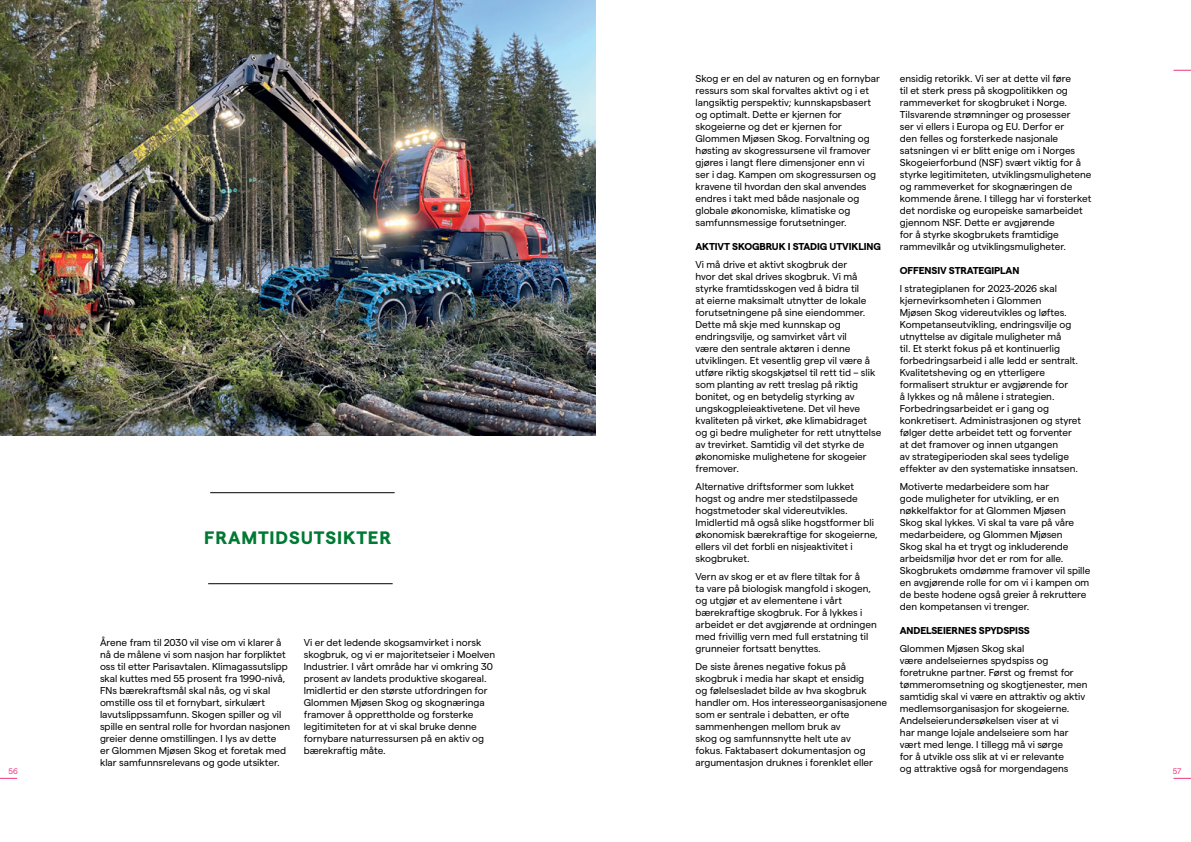
<style>
.page{position:relative;width:1191px;height:842px;background:#fff}
.page>*{position:absolute;margin:0;border:0;box-sizing:border-box;transform-origin:0 0}
.t1{font:700 18px "Matter";letter-spacing:.05em;color:#007933}
.t2{font:10px/12px "Matter";color:#000}
.t3{font:700 10px "Matter";letter-spacing:-.01em;color:#000}
.t4{font:8px "Matter";color:#ee3780}
</style>
<div class="page">
<svg style="left:0;top:778px;width:17px;height:1px"></svg>
<svg style="left:1173px;top:70px;width:18px;height:1px"></svg>
<svg style="left:1173px;top:778px;width:18px;height:1px"></svg>
<img style="left:0;top:0;width:595px;height:436px">
<hr style="left:210px;top:492px;width:185px;height:1px;background:#000">
<hr style="left:208px;top:583px;width:185px;height:1px;background:#000">
<p class="t2" style="left:695px;top:72px;width:186px">Skog er en del av naturen og en fornybar ressurs som skal forvaltes aktivt og i et langsiktig perspektiv; kunnskapsbasert og optimalt. Dette er kjernen for skogeierne og det er kjernen for Glommen Mjøsen Skog. Forvaltning og høsting av skogressursene vil framover gjøres i langt flere dimensjoner enn vi ser i dag. Kampen om skogressursen og kravene til hvordan den skal anvendes endres i takt med både nasjonale og globale økonomiske, klimatiske og samfunnsmessige forutsetninger.</p>
<p class="t3" style="left:695px;top:239px;width:187px">AKTIVT SKOGBRUK I STADIG UTVIKLING</p>
<p class="t2" style="left:695px;top:258px;width:187px">Vi må drive et aktivt skogbruk der<br>hvor det skal drives skogbruk. Vi må styrke framtidsskogen ved å bidra til<br>at eierne maksimalt utnytter de lokale forutsetningene på sine eiendommer.<br>Dette må skje med kunnskap og endringsvilje, og samvirket vårt vil<br>være den sentrale aktøren i denne utviklingen. Et vesentlig grep vil være å utføre riktig skogskjøtsel til rett tid – slik som planting av rett treslag på riktig bonitet, og en betydelig styrking av ungskogpleieaktivetene. Det vil heve kvaliteten på virket, øke klimabidraget og gi bedre muligheter for rett utnyttelse av trevirket. Samtidig vil det styrke de økonomiske mulighetene for skogeier fremover.</p>
<p class="t2" style="left:695px;top:480px;width:184px">Alternative driftsformer som lukket hogst og andre mer stedstilpassede hogstmetoder skal videreutvikles.<br>Imidlertid må også slike hogstformer bli økonomisk bærekraftige for skogeierne, ellers vil det forbli en nisjeaktivitet i skogbruket.</p>
<p class="t2" style="left:695px;top:570px;width:183px">Vern av skog er et av flere tiltak for å<br>ta vare på biologisk mangfold i skogen, og utgjør et av elementene i vårt bærekraftige skogbruk. For å lykkes i arbeidet er det avgjørende at ordningen med frivillig vern med full erstatning til grunneier fortsatt benyttes.</p>
<p class="t2" style="left:695px;top:660px;width:193px">De siste årenes negative fokus på skogbruk i media har skapt et ensidig<br>og følelsesladet bilde av hva skogbruk handler om. Hos interesseorganisasjonene som er sentrale i debatten, er ofte sammenhengen mellom bruk av<br>skog og samfunnsnytte helt ute av<br>fokus. Faktabasert dokumentasjon og argumentasjon druknes i forenklet eller</p>
<p class="t2" style="left:900px;top:72px;width:193px">ensidig retorikk. Vi ser at dette vil føre<br>til et sterk press på skogpolitikken og rammeverket for skogbruket i Norge.<br>Tilsvarende strømninger og prosesser<br>ser vi ellers i Europa og EU. Derfor er<br>den felles og forsterkede nasjonale satsningen vi er blitt enige om i Norges Skogeierforbund (NSF) svært viktig for å styrke legitimiteten, utviklingsmulighetene og rammeverket for skognæringen de kommende årene. I tillegg har vi forsterket det nordiske og europeiske samarbeidet gjennom NSF. Dette er avgjørende<br>for å styrke skogbrukets framtidige rammevilkår og utviklingsmuligheter.</p>
<p class="t3" style="left:900px;top:263px;width:121px">OFFENSIV STRATEGIPLAN</p>
<p class="t2" style="left:900px;top:282px;width:183px">I strategiplanen for 2023-2026 skal kjernevirksomheten i Glommen<br>Mjøsen Skog videreutvikles og løftes.<br>Kompetanseutvikling, endringsvilje og utnyttelse av digitale muligheter må<br>til. Et sterkt fokus på et kontinuerlig forbedringsarbeid i alle ledd er sentralt.<br>Kvalitetsheving og en ytterligere formalisert struktur er avgjørende for<br>å lykkes og nå målene i strategien.<br>Forbedringsarbeidet er i gang og konkretisert. Administrasjonen og styret følger dette arbeidet tett og forventer at det framover og innen utgangen<br>av strategiperioden skal sees tydelige effekter av den systematiske innsatsen.</p>
<p class="t2" style="left:900px;top:480px;width:192px">Motiverte medarbeidere som har<br>gode muligheter for utvikling, er en nøkkelfaktor for at Glommen Mjøsen Skog skal lykkes. Vi skal ta vare på våre medarbeidere, og Glommen Mjøsen<br>Skog skal ha et trygt og inkluderende arbeidsmiljø hvor det er rom for alle.<br>Skogbrukets omdømme framover vil spille en avgjørende rolle for om vi i kampen om de beste hodene også greier å rekruttere den kompetansen vi trenger.</p>
<p class="t3" style="left:900px;top:623px;width:131px">ANDELSEIERNES SPYDSPISS</p>
<p class="t2" style="left:900px;top:642px;width:189px">Glommen Mjøsen Skog skal<br>være andelseiernes spydspiss og foretrukne partner. Først og fremst for tømmeromsetning og skogtjenester, men samtidig skal vi være en attraktiv og aktiv medlemsorganisasjon for skogeierne.<br>Andelseierundersøkelsen viser at vi<br>har mange lojale andelseiere som har vært med lenge. I tillegg må vi sørge<br>for å utvikle oss slik at vi er relevante</p>
<h1 class="t1" style="left:204px;top:524px;width:189px">FRAMTIDSUTSIKTER</h1>
<p class="t2" style="left:100px;top:636px;width:192px">Årene fram til 2030 vil vise om vi klarer å nå de målene vi som nasjon har forpliktet oss til etter Parisavtalen. Klimagassutslipp skal kuttes med 55 prosent fra 1990-nivå, FNs bærekraftsmål skal nås, og vi skal omstille oss til et fornybart, sirkulært lavutslippssamfunn. Skogen spiller og vil spille en sentral rolle for hvordan nasjonen greier denne omstillingen. I lys av dette<br>er Glommen Mjøsen Skog et foretak med klar samfunnsrelevans og gode utsikter.</p>
<p class="t2" style="left:304px;top:636px;width:193px">Vi er det ledende skogsamvirket i norsk skogbruk, og vi er majoritetseier i Moelven Industrier. I vårt område har vi omkring 30 prosent av landets produktive skogareal.<br>Imidlertid er den største utfordringen for Glommen Mjøsen Skog og skognæringa framover å opprettholde og forsterke legitimiteten for at vi skal bruke denne fornybare naturressursen på en aktiv og bærekraftig måte.</p>
<p class="t4" style="left:9px;top:765px;width:11px">56</p>
<p class="t2" style="left:900px;top:762px;width:170px">og attraktive også for morgendagens</p>
<p class="t4" style="left:1173px;top:765px;width:10px">57</p>
</div>
